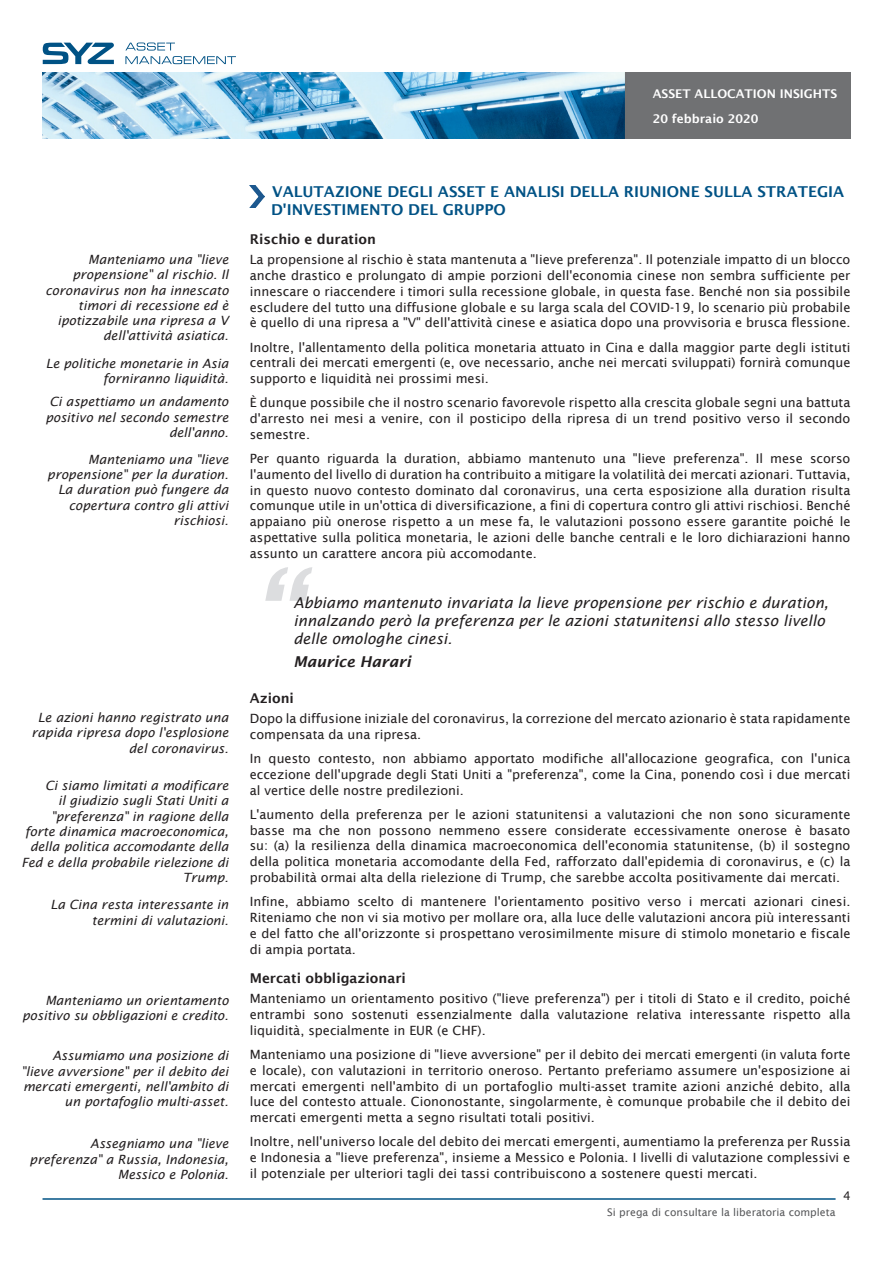
<style>
.page{position:relative;width:893px;height:1263px;background:#fff}
.page>*{position:absolute;margin:0;border:0;box-sizing:border-box;transform-origin:0 0}
.t1{font:italic 600 111.6px "Lucida Sans";color:#dcdddf}
.Citation{font:italic 15px/18px "Lucida Sans";color:#231f20}
.Titre_chapitre{font:600 15px/18px "Lucida Sans";color:#005285}
.Citation-2{font:italic 600 15px "Lucida Sans";color:#231f20}
.texte{font:600 13.5px "Lucida Sans";color:#231f20}
.texte-2{font:12.75px/15.8px "Lucida Sans";color:#231f20;text-align:justify}
.Section{font:italic 12.75px/15.3px "Lucida Sans";color:#231f20;text-align:right}
.t2{font:600 12px/24.9px "Lucida Sans";color:#fff}
.t3{font:12px "Lucida Sans";color:#231f20}
.t4{font:10.5px "Lucida Sans";color:#57585a}
</style>
<div class="page">
<img style="left:43px;top:72px;width:808px;height:66px">
<svg style="left:125px;top:43px;width:111px;height:21px"></svg>
<svg style="left:43px;top:43px;width:71px;height:21px"></svg>
<hr style="left:43px;top:1198px;width:793px;height:2px;background:#005285">
<img style="left:250px;top:186px;width:14px;height:22px">
<p class="t2" style="left:653px;top:81px;width:186px">ASSET ALLOCATION INSIGHTS<br>20 febbraio 2020</p>
<p class="Section" style="left:46px;top:252px;width:185px">Manteniamo una "lieve propensione" al rischio. Il coronavirus non ha innescato timori di recessione ed è ipotizzabile una ripresa a V dell'attività asiatica.</p>
<p class="Section" style="left:46px;top:356px;width:184px">Le politiche monetarie in Asia forniranno liquidità.</p>
<p class="Section" style="left:45px;top:394px;width:185px">Ci aspettiamo un andamento positivo nel secondo semestre dell'anno.</p>
<p class="Section" style="left:47px;top:452px;width:183px">Manteniamo una "lieve propensione" per la duration.<br>La duration può fungere da copertura contro gli attivi rischiosi.</p>
<p class="Section" style="left:31px;top:710px;width:199px">Le azioni hanno registrato una rapida ripresa dopo l'esplosione del coronavirus.</p>
<p class="Section" style="left:21px;top:778px;width:209px">Ci siamo limitati a modificare<br>il giudizio sugli Stati Uniti a "preferenza" in ragione della forte dinamica macroeconomica, della politica accomodante della<br>Fed e della probabile rielezione di<br>Trump.</p>
<p class="Section" style="left:51px;top:897px;width:179px">La Cina resta interessante in termini di valutazioni.</p>
<p class="Section" style="left:22px;top:993px;width:208px">Manteniamo un orientamento positivo su obbligazioni e credito.</p>
<p class="Section" style="left:21px;top:1048px;width:209px">Assumiamo una posizione di "lieve avversione" per il debito dei mercati emergenti, nell'ambito di un portafoglio multi-asset.</p>
<p class="Section" style="left:30px;top:1136px;width:200px">Assegniamo una "lieve preferenza" a Russia, Indonesia,<br>Messico e Polonia.</p>
<p class="Titre_chapitre" style="left:271px;top:183px;width:575px">VALUTAZIONE DEGLI ASSET E ANALISI DELLA RIUNIONE SULLA STRATEGIA<br>D'INVESTIMENTO DEL GRUPPO</p>
<p class="texte" style="left:250px;top:232px;width:128px">Rischio e duration</p>
<p class="texte-2" style="left:250px;top:252px;width:602px">La propensione al rischio è stata mantenuta a "lieve preferenza". Il potenziale impatto di un blocco anche drastico e prolungato di ampie porzioni dell'economia cinese non sembra sufficiente per innescare o riaccendere i timori sulla recessione globale, in questa fase. Benché non sia possibile escludere del tutto una diffusione globale e su larga scala del COVID-19, lo scenario più probabile è quello di una ripresa a "V" dell'attività cinese e asiatica dopo una provvisoria e brusca flessione.</p>
<p class="texte-2" style="left:250px;top:339px;width:602px">Inoltre, l'allentamento della politica monetaria attuato in Cina e dalla maggior parte degli istituti centrali dei mercati emergenti (e, ove necessario, anche nei mercati sviluppati) fornirà comunque supporto e liquidità nei prossimi mesi.</p>
<p class="texte-2" style="left:250px;top:395px;width:602px">È dunque possibile che il nostro scenario favorevole rispetto alla crescita globale segni una battuta d'arresto nei mesi a venire, con il posticipo della ripresa di un trend positivo verso il secondo semestre.</p>
<p class="texte-2" style="left:250px;top:451px;width:602px">Per quanto riguarda la duration, abbiamo mantenuto una "lieve preferenza". Il mese scorso l'aumento del livello di duration ha contribuito a mitigare la volatilità dei mercati azionari. Tuttavia, in questo nuovo contesto dominato dal coronavirus, una certa esposizione alla duration risulta comunque utile in un'ottica di diversificazione, a fini di copertura contro gli attivi rischiosi. Benché appaiano più onerose rispetto a un mese fa, le valutazioni possono essere garantite poiché le aspettative sulla politica monetaria, le azioni delle banche centrali e le loro dichiarazioni hanno assunto un carattere ancora più accomodante.</p>
<p class="t1" style="left:250px;top:550px;width:52px">“</p>
<p class="Citation" style="left:293px;top:594px;width:537px">Abbiamo mantenuto invariata la lieve propensione per rischio e duration, innalzando però la preferenza per le azioni statunitensi allo stesso livello delle omologhe cinesi.</p>
<p class="Citation-2" style="left:293px;top:653px;width:119px">Maurice Harari</p>
<p class="texte" style="left:250px;top:691px;width:46px">Azioni</p>
<p class="texte-2" style="left:250px;top:711px;width:602px">Dopo la diffusione iniziale del coronavirus, la correzione del mercato azionario è stata rapidamente compensata da una ripresa.</p>
<p class="texte-2" style="left:250px;top:751px;width:602px">In questo contesto, non abbiamo apportato modifiche all'allocazione geografica, con l'unica eccezione dell'upgrade degli Stati Uniti a "preferenza", come la Cina, ponendo così i due mercati al vertice delle nostre predilezioni.</p>
<p class="texte-2" style="left:250px;top:806px;width:602px">L'aumento della preferenza per le azioni statunitensi a valutazioni che non sono sicuramente basse ma che non possono nemmeno essere considerate eccessivamente onerose è basato su: (a) la resilienza della dinamica macroeconomica dell'economia statunitense, (b) il sostegno della politica monetaria accomodante della Fed, rafforzato dall'epidemia di coronavirus, e (c) la probabilità ormai alta della rielezione di Trump, che sarebbe accolta positivamente dai mercati.</p>
<p class="texte-2" style="left:250px;top:893px;width:602px">Infine, abbiamo scelto di mantenere l'orientamento positivo verso i mercati azionari cinesi.<br>Riteniamo che non vi sia motivo per mollare ora, alla luce delle valutazioni ancora più interessanti e del fatto che all'orizzonte si prospettano verosimilmente misure di stimolo monetario e fiscale di ampia portata.</p>
<p class="texte" style="left:250px;top:971px;width:158px">Mercati obbligazionari</p>
<p class="texte-2" style="left:250px;top:991px;width:602px">Manteniamo un orientamento positivo ("lieve preferenza") per i titoli di Stato e il credito, poiché entrambi sono sostenuti essenzialmente dalla valutazione relativa interessante rispetto alla liquidità, specialmente in EUR (e CHF).</p>
<p class="texte-2" style="left:250px;top:1047px;width:602px">Manteniamo una posizione di "lieve avversione" per il debito dei mercati emergenti (in valuta forte e locale), con valutazioni in territorio oneroso. Pertanto preferiamo assumere un'esposizione ai mercati emergenti nell'ambito di un portafoglio multi-asset tramite azioni anziché debito, alla luce del contesto attuale. Ciononostante, singolarmente, è comunque probabile che il debito dei mercati emergenti metta a segno risultati totali positivi.</p>
<p class="texte-2" style="left:250px;top:1134px;width:602px">Inoltre, nell'universo locale del debito dei mercati emergenti, aumentiamo la preferenza per Russia e Indonesia a "lieve preferenza", insieme a Messico e Polonia. I livelli di valutazione complessivi e il potenziale per ulteriori tagli dei tassi contribuiscono a sostenere questi mercati.</p>
<p class="t4" style="left:607px;top:1207px;width:230px">Si prega di consultare la liberatoria completa</p>
<p class="t3" style="left:843px;top:1188px;width:9px">4</p>
</div>
